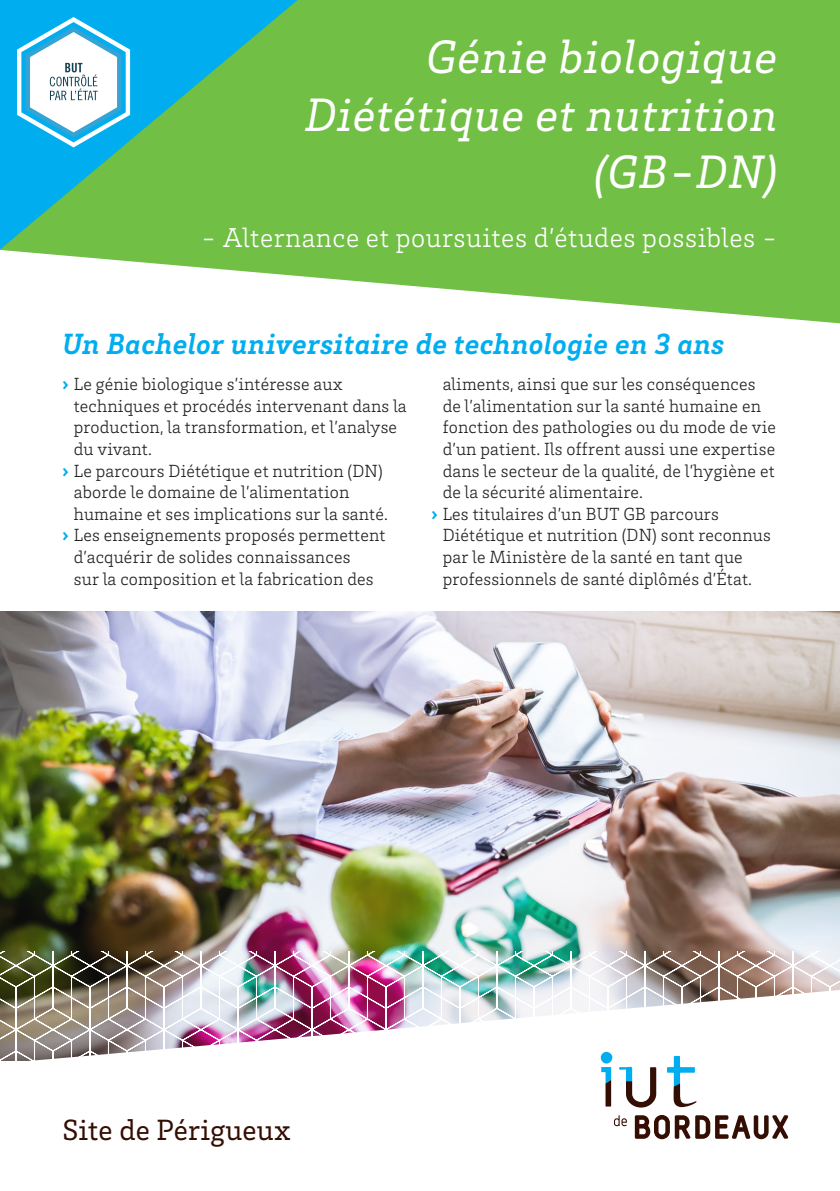
<style>
.page{position:relative;width:840px;height:1191px;background:#fff}
.page>*{position:absolute;margin:0;border:0;box-sizing:border-box;transform-origin:0 0}
._00_Titre_Mention{font:italic 48px "Brix Slab";letter-spacing:.02em;color:#fff}
._00_Titre_Mention-2{font:italic 700 30px "Brix Slab";letter-spacing:.02em;color:#00aeef}
._01_Titre_Bleu_13_5{font:30px "Brix Slab";letter-spacing:.01em;color:#340d03}
._00_Titre_Mention-3{font:300 28px "Brix Slab";letter-spacing:.02em;color:#fff}
.t1{font:300 18px/21.6px "Brix Slab";letter-spacing:.01em;color:#231f20}
.s1{font-weight:900;color:#00aeef}
</style>
<div class="page">
<img style="left:0;top:611px;width:839px;height:340px">
<svg style="left:0;top:0;width:839px;height:323px;fill:#71bf44"></svg>
<svg style="left:0;top:0;width:297px;height:249px;background:#46b884"></svg>
<svg style="left:17px;top:17px;width:113px;height:130px"></svg>
<img style="left:0;top:951px;width:839px;height:157px">
<svg style="left:634px;top:1115px;width:153px;height:24px"></svg>
<svg style="left:614px;top:1115px;width:12px;height:11px"></svg>
<svg style="left:666px;top:1056px;width:30px;height:51px"></svg>
<svg style="left:618px;top:1066px;width:38px;height:41px"></svg>
<div style="left:600px;top:1051px;width:12px;height:12px;background:#00aeef;border-radius:50%"></div>
<svg style="left:601px;top:1067px;width:9px;height:39px"></svg>
<p class="_00_Titre_Mention" style="left:426px;top:25px;width:352px">Génie biologique</p>
<p class="_00_Titre_Mention" style="left:305px;top:82px;width:473px">Diététique et nutrition</p>
<p class="_00_Titre_Mention" style="left:594px;top:140px;width:184px">(GB-DN)</p>
<p class="_00_Titre_Mention-3" style="left:201px;top:220px;width:578px">- Alternance et poursuites d’études possibles -</p>
<p class="_00_Titre_Mention-2" style="left:62px;top:324px;width:663px">Un Bachelor universitaire de technologie en 3 ans</p>
<p class="t1" style="left:74px;top:372px;width:334px;text-indent:-11px"><span class="s1">›</span> Le génie biologique s’intéresse aux techniques et procédés intervenant dans la production, la transformation, et l’analyse du vivant.</p>
<p class="t1" style="left:74px;top:459px;width:315px;text-indent:-11px"><span class="s1">›</span> Le parcours Diététique et nutrition (DN) aborde le domaine de l’alimentation humaine et ses implications sur la santé.</p>
<p class="t1" style="left:74px;top:524px;width:313px;text-indent:-11px"><span class="s1">›</span> Les enseignements proposés permettent d’acquérir de solides connaissances<br>sur la composition et la fabrication des</p>
<p class="t1" style="left:442px;top:372px;width:334px">aliments, ainsi que sur les conséquences de l’alimentation sur la santé humaine en fonction des pathologies ou du mode de vie d’un patient. Ils offrent aussi une expertise dans le secteur de la qualité, de l’hygiène et de la sécurité alimentaire.</p>
<p class="t1" style="left:442px;top:502px;width:329px;text-indent:-11px"><span class="s1">›</span> Les titulaires d’un BUT GB parcours Diététique et nutrition (DN) sont reconnus par le Ministère de la santé en tant que professionnels de santé diplômés d’État.</p>
<p class="_01_Titre_Bleu_13_5" style="left:62px;top:1110px;width:230px">Site de Périgueux</p>
</div>
